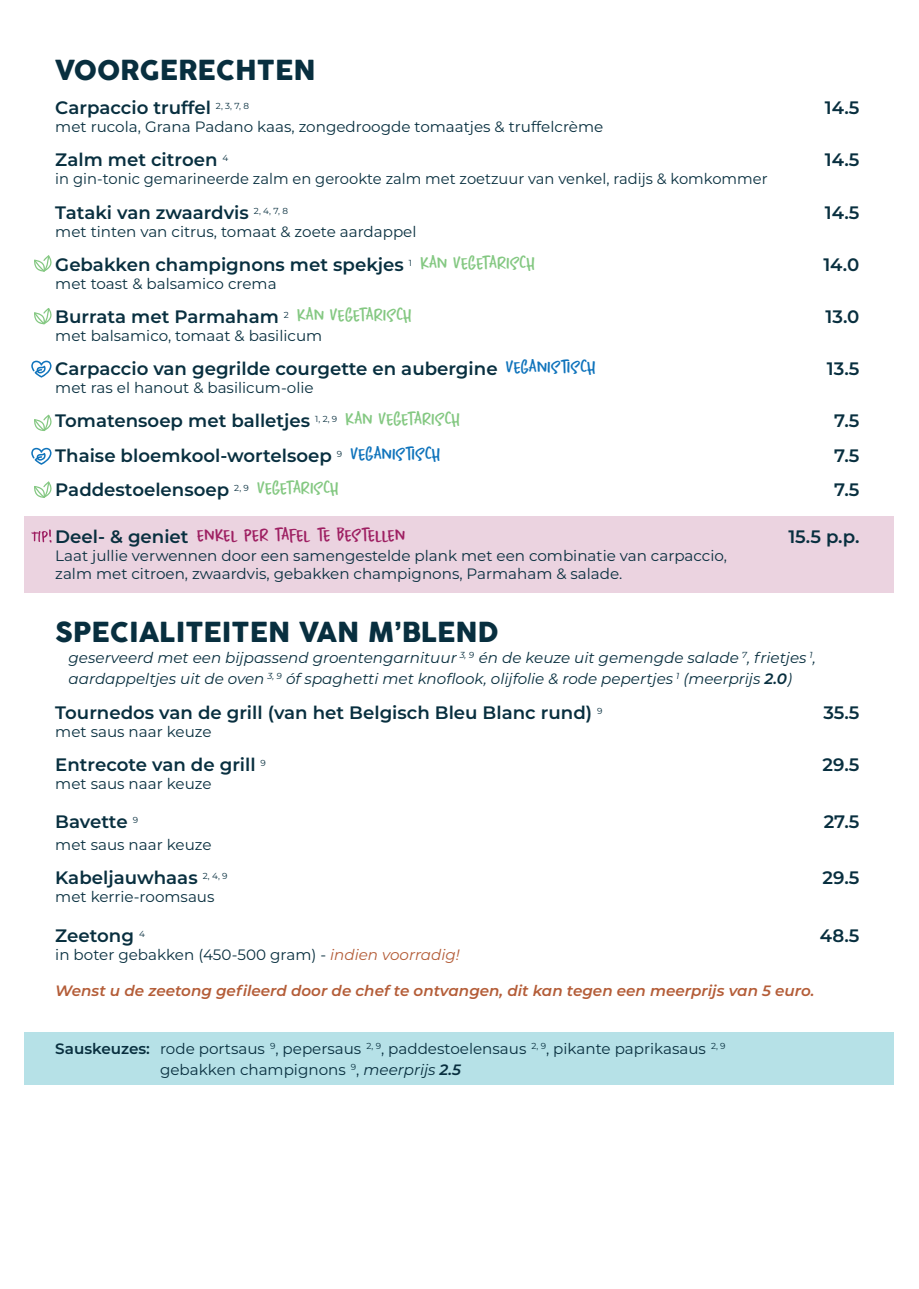
<style>
.page{position:relative;width:919px;height:1289px;background:#fff}
.page>*{position:absolute;margin:0;border:0;box-sizing:border-box;transform-origin:0 0}
.t1{font:27px "Cocogoose";color:#082f3f}
.t2{font:24px "Home Education DEMO";letter-spacing:-.03em;color:#9e1f62}
.t3{font:600 18px "Montserrat";color:#082f3f}
.t4{font:15px/18px "Montserrat";color:#082f3f}
.t5{font:italic 15px/21.6px "Montserrat";color:#082f3f}
.t6{font:italic 600 15px "Montserrat";color:#b45d38}
.s1{font-family:"Home Education DEMO";font-weight:400;font-size:24px;color:#84c882}
.s2{font-family:"Home Education DEMO";font-weight:400;font-size:24px;color:#1074bc}
.s3{font-family:"Montserrat";font-weight:600;font-size:18px;color:#082f3f}
.s4{font-weight:600}
.s5{font-style:italic;color:#b45d38}
.s6{font-style:italic}
.s7{font-weight:600;font-style:italic}
</style>
<div class="page">
<div style="left:25px;top:1032px;width:869px;height:52px;background:#b6e1e7"></div>
<div style="left:25px;top:516px;width:869px;height:76px;background:#ebd3e0"></div>
<svg style="left:34px;top:255px;width:18px;height:16px"></svg>
<svg style="left:34px;top:308px;width:18px;height:16px"></svg>
<svg style="left:34px;top:481px;width:18px;height:17px"></svg>
<svg style="left:34px;top:415px;width:18px;height:16px"></svg>
<svg style="left:31px;top:448px;width:21px;height:17px"></svg>
<svg style="left:31px;top:360px;width:21px;height:17px"></svg>
<svg style="left:31px;top:529px;width:20px;height:13px"></svg>
<h1 class="t1" style="left:55px;top:51px;width:262px">VOORGERECHTEN</h1>
<p class="t3" style="left:55px;top:95px;width:195px">Carpaccio truffel <sup>2,</sup> <sup>3,</sup> <sup>7,</sup> <sup>8</sup></p>
<p class="t3" style="left:824px;top:95px;width:36px">14.5</p>
<p class="t4" style="left:55px;top:117px;width:549px">met rucola, Grana Padano kaas, zongedroogde tomaatjes &amp; truffelcrème</p>
<p class="t3" style="left:55px;top:147px;width:174px">Zalm met citroen <sup>4</sup></p>
<p class="t3" style="left:824px;top:147px;width:36px">14.5</p>
<p class="t4" style="left:55px;top:169px;width:713px">in gin-tonic gemarineerde zalm en gerookte zalm met zoetzuur van venkel, radijs &amp; komkommer</p>
<p class="t3" style="left:55px;top:199px;width:234px">Tataki van zwaardvis <sup>2,</sup> <sup>4,</sup> <sup>7,</sup> <sup>8</sup></p>
<p class="t3" style="left:824px;top:199px;width:36px">14.5</p>
<p class="t4" style="left:55px;top:222px;width:362px">met tinten van citrus, tomaat &amp; zoete aardappel</p>
<p class="t3" style="left:55px;top:251px;width:481px">Gebakken champignons met spekjes <sup>1</sup> <span class="s1">kan vegetarisch</span></p>
<p class="t3" style="left:823px;top:251px;width:38px">14.0</p>
<p class="t4" style="left:55px;top:274px;width:223px">met toast &amp; balsamico crema</p>
<p class="t3" style="left:55px;top:304px;width:358px">Burrata met Parmaham <sup>2</sup> <span class="s1">kan vegetarisch</span></p>
<p class="t3" style="left:825px;top:304px;width:35px">13.0</p>
<p class="t4" style="left:55px;top:326px;width:268px">met balsamico, tomaat &amp; basilicum</p>
<p class="t3" style="left:55px;top:356px;width:542px">Carpaccio van gegrilde courgette en aubergine <span class="s2">veganistisch</span></p>
<p class="t3" style="left:826px;top:356px;width:34px">13.5</p>
<p class="t4" style="left:55px;top:378px;width:260px">met ras el hanout &amp; basilicum-olie</p>
<p class="t3" style="left:55px;top:408px;width:406px">Tomatensoep met balletjes <sup>1,</sup> <sup>2,</sup> <sup>9</sup> <span class="s1">kan vegetarisch</span></p>
<p class="t3" style="left:834px;top:408px;width:27px">7.5</p>
<p class="t3" style="left:55px;top:442px;width:386px">Thaise bloemkool-wortelsoep <sup>9</sup> <span class="s2">veganistisch</span></p>
<p class="t3" style="left:834px;top:442px;width:27px">7.5</p>
<p class="t3" style="left:55px;top:476px;width:285px">Paddestoelensoep <sup>2,</sup> <sup>9</sup> <span class="s1">vegetarisch</span></p>
<p class="t3" style="left:834px;top:476px;width:27px">7.5</p>
<h2 class="t2" style="left:55px;top:522px;width:352px"><span class="s3">Deel- &amp; geniet</span> enkel per tafel te bestellen</h2>
<p class="t3" style="left:788px;top:523px;width:72px">15.5 p.p.</p>
<p class="t4" style="left:55px;top:546px;width:673px">Laat jullie verwennen door een samengestelde plank met een combinatie van carpaccio, zalm met citroen, zwaardvis, gebakken champignons, Parmaham &amp; salade.</p>
<h1 class="t1" style="left:55px;top:613px;width:445px">SPECIALITEITEN VAN M’BLEND</h1>
<p class="t5" style="left:69px;top:646px;width:748px">geserveerd met een bijpassend groentengarnituur <sup>3,</sup> <sup>9</sup> én de keuze uit gemengde salade <sup>7</sup>, frietjes <sup>1</sup>, aardappeltjes uit de oven <sup>3,</sup> <sup>9</sup> óf spaghetti met knoflook, olijfolie &amp; rode pepertjes <sup>1</sup> (meerprijs <span class="s4">2.0</span>)</p>
<p class="t3" style="left:55px;top:699px;width:548px">Tournedos van de grill (van het Belgisch Bleu Blanc rund) <sup>9</sup></p>
<p class="t3" style="left:823px;top:699px;width:38px">35.5</p>
<p class="t4" style="left:55px;top:721px;width:158px">met saus naar keuze</p>
<p class="t3" style="left:55px;top:751px;width:212px">Entrecote van de grill <sup>9</sup></p>
<p class="t3" style="left:822px;top:751px;width:38px">29.5</p>
<p class="t4" style="left:55px;top:774px;width:158px">met saus naar keuze</p>
<p class="t3" style="left:55px;top:809px;width:84px">Bavette <sup>9</sup></p>
<p class="t3" style="left:823px;top:809px;width:37px">27.5</p>
<p class="t4" style="left:55px;top:835px;width:158px">met saus naar keuze</p>
<p class="t3" style="left:55px;top:865px;width:174px">Kabeljauwhaas <sup>2,</sup> <sup>4,</sup> <sup>9</sup></p>
<p class="t3" style="left:822px;top:865px;width:38px">29.5</p>
<p class="t4" style="left:55px;top:887px;width:161px">met kerrie-roomsaus</p>
<p class="t3" style="left:55px;top:922px;width:91px">Zeetong <sup>4</sup></p>
<p class="t3" style="left:819px;top:922px;width:41px">48.5</p>
<p class="t4" style="left:55px;top:945px;width:406px">in boter gebakken (450-500 gram) - <span class="s5">indien voorradig!</span></p>
<p class="t6" style="left:55px;top:979px;width:760px">Wenst u de zeetong gefileerd door de chef te ontvangen, dit kan tegen een meerprijs van 5 euro.</p>
<p class="t4" style="left:160px;top:1036px;width:567px;line-height:21.6px;text-indent:-105px"><span class="s4">Sauskeuzes:</span> rode portsaus <sup>9</sup>, pepersaus <sup>2,</sup> <sup>9</sup>, paddestoelensaus <sup>2,</sup> <sup>9</sup>, pikante paprikasaus <sup>2,</sup> <sup>9 </sup>gebakken champignons <sup>9</sup>, <span class="s6">meerprijs</span> <span class="s7">2.5</span></p>
</div>
